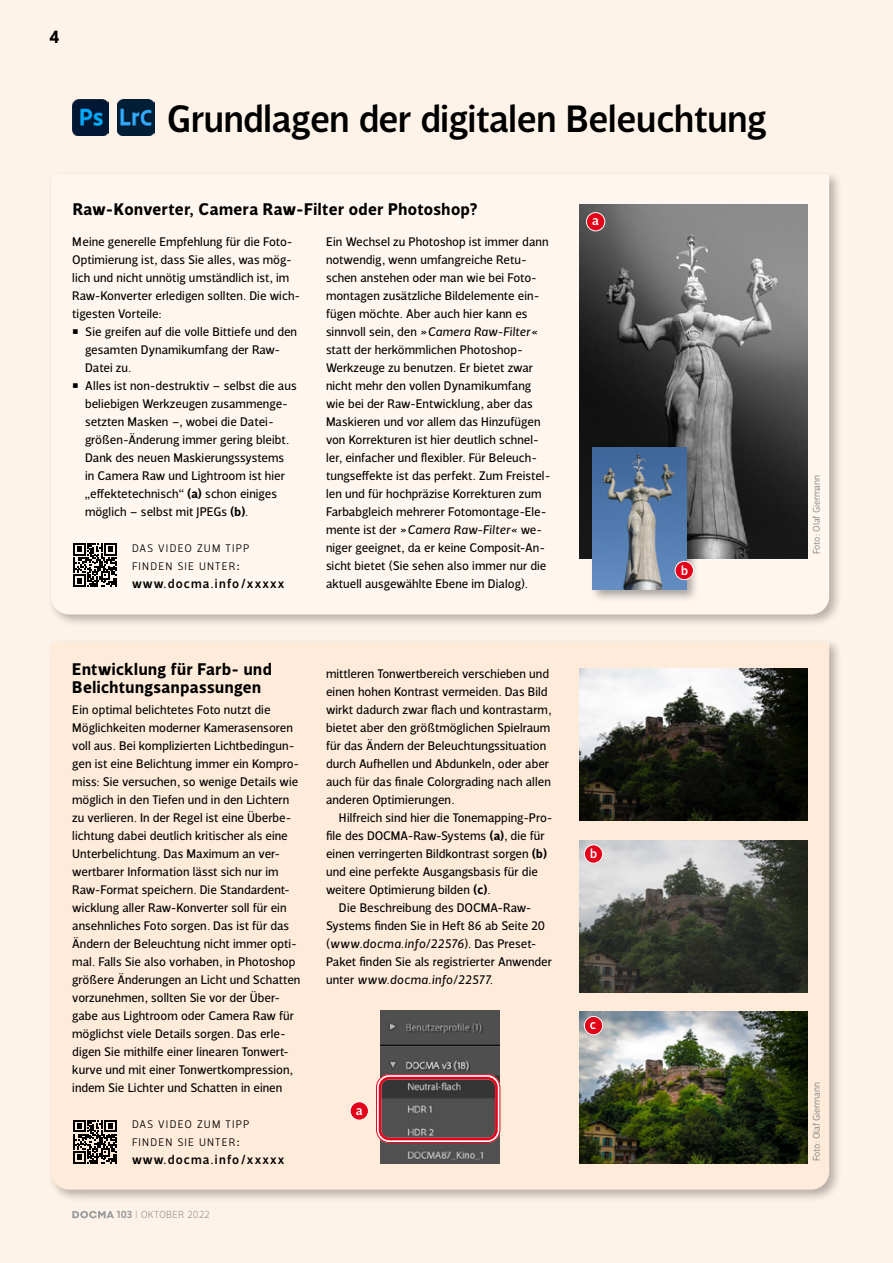
<style>
.page{position:relative;width:893px;height:1263px;background:#fef3e8}
.page>*{position:absolute;margin:0;border:0;box-sizing:border-box;transform-origin:0 0}
.t1{font:500 39px "Velino Sans";letter-spacing:-.01em;color:#000}
.t2{font:700 18px "Velino Sans";color:#000}
.t3{font:700 17.25px/18px "Velino Sans";letter-spacing:.025em;color:#000}
.t4{font:500 13.5px "Velino Sans";color:#fff}
.t5{font:500 13.05px "Velino Sans";letter-spacing:.09em;color:#000}
.t6{font:12.75px/18px "Velino Sans";color:#000}
.t7{font:italic 12.75px "Velino Sans";letter-spacing:.03em;color:#000}
.t8{font:300 11.25px/18px "Velino Sans";letter-spacing:.1em;color:#000}
.t9{font:300 10.5px "Velino Sans";letter-spacing:.02em;color:#9c9d9d}
.t10{font:300 9.75px "Velino Sans";letter-spacing:-.01em;color:#7b7b7a}
.s1{font-weight:700}
.s2{font-weight:500;font-size:13.05px}
.s3{font-style:italic}
.s4{font-style:normal}
</style>
<div class="page">
<div style="left:47px;top:170px;width:795px;height:457px;background:#000;opacity:.28"></div>
<svg style="left:51px;top:174px;width:778px;height:440px"></svg>
<div style="left:47px;top:638px;width:795px;height:565px;background:#000;opacity:.28"></div>
<div style="left:51px;top:642px;width:778px;height:547px;background:#feebda"></div>
<svg style="left:73px;top:1120px;width:44px;height:43px"></svg>
<svg style="left:73px;top:543px;width:44px;height:44px"></svg>
<img style="left:72px;top:100px;width:37px;height:36px">
<img style="left:118px;top:100px;width:36px;height:36px">
<img style="left:580px;top:205px;width:228px;height:353px">
<div style="left:589px;top:443px;width:111px;height:159px;background:#000;opacity:.35"></div>
<img style="left:592px;top:447px;width:95px;height:142px">
<div style="left:586px;top:213px;width:19px;height:18px;background:#e30018;border-radius:50%"></div>
<div style="left:586px;top:212px;width:19px;height:19px;border:1px solid #fff;border-radius:50%"></div>
<div style="left:675px;top:561px;width:18px;height:19px;background:#e30018;border-radius:50%"></div>
<div style="left:675px;top:561px;width:19px;height:19px;border:1px solid #fff;border-radius:50%"></div>
<img style="left:381px;top:1010px;width:118px;height:154px">
<img style="left:580px;top:669px;width:228px;height:151px">
<img style="left:580px;top:840px;width:228px;height:152px">
<img style="left:580px;top:1012px;width:228px;height:152px">
<div style="left:376px;top:1074px;width:124px;height:69px;border:5px solid #fff;border-radius:11px"></div>
<div style="left:376px;top:1074px;width:124px;height:69px;border:1px solid #e30018;border-radius:13px"></div>
<div style="left:379px;top:1077px;width:119px;height:63px;border:3px solid #e30018;border-radius:9px"></div>
<div style="left:350px;top:1102px;width:18px;height:18px;background:#e30018;border-radius:50%"></div>
<div style="left:350px;top:1101px;width:19px;height:19px;border:1px solid #fff;border-radius:50%"></div>
<div style="left:584px;top:845px;width:19px;height:18px;background:#e30018;border-radius:50%"></div>
<div style="left:584px;top:844px;width:19px;height:19px;border:1px solid #fff;border-radius:50%"></div>
<div style="left:584px;top:1016px;width:19px;height:19px;background:#e30018;border-radius:50%"></div>
<div style="left:584px;top:1016px;width:19px;height:19px;border:1px solid #fff;border-radius:50%"></div>
<svg style="left:72px;top:1211px;width:42px;height:7px"></svg>
<h2 class="t2" style="left:50px;top:26px;width:12px">4</h2>
<h1 class="t1" style="left:167px;top:96px;width:601px">Grundlagen der digitalen Beleuchtung</h1>
<h3 class="t3" style="left:73px;top:201px;width:406px">Raw-Konverter, Camera Raw-Filter oder Photoshop?</h3>
<p class="t6" style="left:72px;top:233px;width:230px">Meine generelle Empfehlung für die Foto-Optimierung ist, dass Sie alles, was mög&shy;lich und nicht unnötig umständlich ist, im Raw- Konverter erledigen sollten. Die wich&shy;tigesten Vorteile:</p>
<p class="t6" style="left:85px;top:323px;width:214px;text-indent:-13px">○ Sie greifen auf die volle Bittiefe und den gesamten Dynamikumfang der Raw--<br>Datei zu.</p>
<p class="t6" style="left:85px;top:377px;width:213px;text-indent:-13px">○ Alles ist non- destruktiv – selbst die aus beliebigen Werkzeugen zusammenge&shy;setzten Masken –, wobei die Datei&shy;größen-Änderung immer gering bleibt.<br>Dank des neuen Maskierungssystems<br>in Camera Raw und Lightroom ist hier „effektetechnisch“ <span class="s1">(a)</span> schon einiges möglich – selbst mit JPEGs <span class="s1">(b)</span>.</p>
<p class="t8" style="left:132px;top:540px;width:119px">DAS VIDEO ZUM TIPP<br>FINDEN SIE UNTER<span class="s2">:</span></p>
<p class="t5" style="left:132px;top:576px;width:154px">www.docma.info/xxxxx</p>
<p class="t6" style="left:326px;top:233px;width:226px">Ein Wechsel zu Photoshop ist immer dann notwendig, wenn umfangreiche Retu&shy;schen anstehen oder man wie bei Foto&shy;montagen zusätzliche Bildelemente ein&shy;fügen möchte. Aber auch hier kann es sinnvoll sein, den <span class="s3">»Camera Raw-Filter« </span>statt der herkömmlichen Photoshop-Werkzeuge zu benutzen. Er bietet zwar nicht mehr den vollen Dynamikumfang wie bei der Raw- Entwicklung, aber das Maskieren und vor allem das Hinzufügen von Korrekturen ist hier deutlich schnel&shy;ler, einfacher und flexibler. Für Beleuch&shy;tungseffekte ist das perfekt. Zum Freistel&shy;len und für hochpräzise Korrekturen zum Farbabgleich mehrerer Fotomontage- Ele&shy;mente ist der <span class="s3">»Camera Raw-Filter«</span> we&shy;niger geeignet, da er keine Composit-An&shy;sicht bietet (Sie sehen also immer nur die aktuell ausgewählte Ebene im Dialog).</p>
<p class="t4" style="left:592px;top:213px;width:8px">a</p>
<p class="t4" style="left:681px;top:562px;width:9px">b</p>
<h3 class="t3" style="left:72px;top:661px;width:201px">Entwicklung für Farb- und<br>Belichtungsanpassungen</h3>
<p class="t6" style="left:72px;top:701px;width:230px">Ein optimal belichtetes Foto nutzt die Möglichkeiten moderner Kamerasensoren voll aus. Bei komplizierten Lichtbedingun&shy;gen ist eine Belichtung immer ein Kompro&shy;miss: Sie versuchen, so wenige Details wie möglich in den Tiefen und in den Lichtern zu verlieren. In der Regel ist eine Überbe&shy;lichtung dabei deutlich kritischer als eine Unterbelichtung. Das Maximum an ver&shy;wertbarer Information lässt sich nur im Raw- Format speichern. Die Standardent&shy;wicklung aller Raw- Konverter soll für ein ansehnliches Foto sorgen. Das ist für das Ändern der Beleuchtung nicht immer opti&shy;mal. Falls Sie also vorhaben, in Photoshop größere Änderungen an Licht und Schatten vorzunehmen, sollten Sie vor der Über&shy;gabe aus Lightroom oder Camera Raw für möglichst viele Details sorgen. Das erle&shy;digen Sie mithilfe einer linearen Tonwert&shy;kurve und mit einer Tonwertkompression, indem Sie Lichter und Schatten in einen</p>
<p class="t8" style="left:132px;top:1116px;width:119px">DAS VIDEO ZUM TIPP<br>FINDEN SIE UNTER<span class="s2">:</span></p>
<p class="t5" style="left:132px;top:1152px;width:154px">www.docma.info/xxxxx</p>
<p class="t9" style="left:117px;top:1209px;width:94px"><span class="s1">103</span> | OKTOBER 2022</p>
<p class="t6" style="left:326px;top:665px;width:227px">mittleren Tonwertbereich verschieben und einen hohen Kontrast vermeiden. Das Bild wirkt dadurch zwar flach und kontrastarm, bietet aber den größtmöglichen Spielraum für das Ändern der Beleuchtungssituation durch Aufhellen und Abdunkeln, oder aber auch für das finale Colorgrading nach allen anderen Optimierungen.</p>
<p class="t6" style="left:339px;top:809px;width:215px">Hilfreich sind hier die Tonemapping- Pro-</p>
<p class="t6" style="left:326px;top:827px;width:220px">file des DOCMA- Raw-Systems <span class="s1">(a)</span>, die für</p>
<p class="t6" style="left:326px;top:845px;width:223px">einen verringerten Bildkontrast sorgen <span class="s1">(b)</span></p>
<p class="t6" style="left:326px;top:863px;width:213px">und eine perfekte Ausgangsbasis für die</p>
<p class="t6" style="left:326px;top:881px;width:166px">weitere Optimierung bilden <span class="s1">(c)</span>.</p>
<p class="t6" style="left:339px;top:899px;width:192px">Die Beschreibung des DOCMA- Raw-</p>
<p class="t6" style="left:326px;top:917px;width:221px">Systems finden Sie in Heft 86 ab Seite 20</p>
<p class="t7" style="left:326px;top:937px;width:210px"><span class="s4">(</span>www.docma.info/22576<span class="s4">). Das Preset-</span></p>
<p class="t6" style="left:326px;top:953px;width:227px">Paket finden Sie als registrierter Anwender</p>
<p class="t7" style="left:326px;top:973px;width:168px"><span class="s4">unter</span> www.docma.info/22577<span class="s4">.</span></p>
<p class="t4" style="left:356px;top:1102px;width:8px">a</p>
<p class="t4" style="left:590px;top:846px;width:9px">b</p>
<p class="t4" style="left:590px;top:1017px;width:8px">c</p>
<p class="t10" style="left:811px;top:554px;width:81px;rotate:-90deg">Foto: Olaf Giermann</p>
<p class="t10" style="left:811px;top:1161px;width:81px;rotate:-90deg">Foto: Olaf Giermann</p>
</div>
